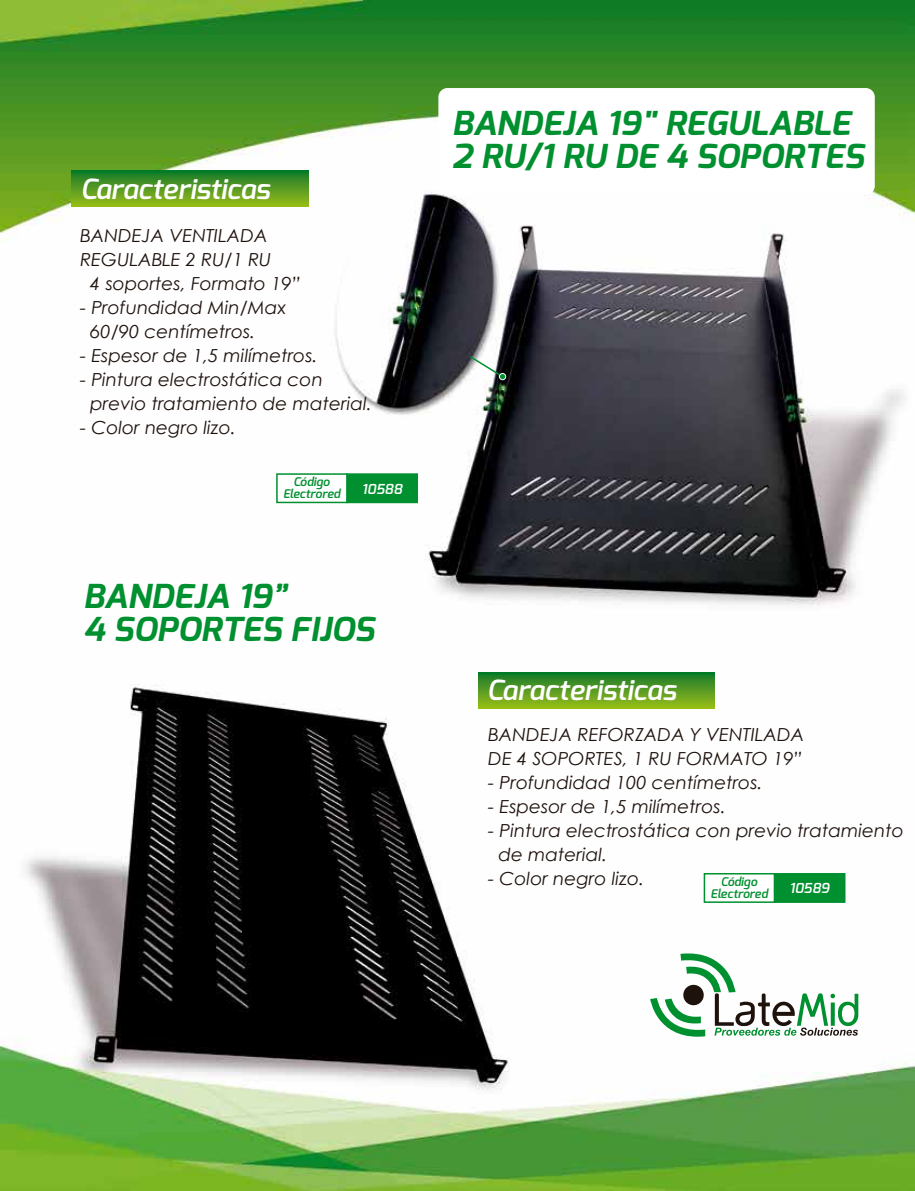
<style>
.page{position:relative;width:915px;height:1191px;background:#fff}
.page>*{position:absolute;margin:0;border:0;box-sizing:border-box;transform-origin:0 0}
.t1{font:italic 700 33px/33px "Exo";color:#00902f;scale:1.05 1}
.t2{font:italic 600 27.75px "Exo";color:#fff}
.t3{font:italic 18px/24px "Century Gothic";color:#1e120d}
.t4{font:italic 600 13.8px "Exo";color:#fff}
.t5{font:italic 600 12px/12px "Exo";color:#00902f;text-align:center}
</style>
<div class="page">
<img style="left:0;top:0;width:914px;height:1191px">
<div style="left:438px;top:88px;width:436px;height:107px;background:#fff;border-radius:9px"></div>
<div style="left:703px;top:873px;width:72px;height:30px;background:#fff;border:2px solid #00902f"></div>
<div style="left:773px;top:873px;width:72px;height:30px;background:#00902f;border:2px solid #00902f"></div>
<div style="left:276px;top:473px;width:72px;height:30px;background:#fff;border:2px solid #00902f"></div>
<div style="left:346px;top:473px;width:72px;height:30px;background:#00902f;border:2px solid #00902f"></div>
<svg style="left:468px;top:355px;width:36px;height:24px"></svg>
<svg style="left:499px;top:373px;width:7px;height:7px"></svg>
<div style="left:498px;top:373px;width:8px;height:7px;border:1px solid #fff;border-radius:50%"></div>
<svg style="left:650px;top:951px;width:208px;height:85px"></svg>
<div style="left:72px;top:171px;width:236px;height:36px;background:linear-gradient(to bottom,#157a2b,#97bc18)"></div>
<div style="left:478px;top:672px;width:236px;height:36px;background:linear-gradient(to bottom,#10792b,#96ba19)"></div>
<h2 class="t2" style="left:81px;top:171px;width:191px">Caracteristicas</h2>
<p class="t3" style="left:80px;top:223px;width:189px">BANDEJA VENTILADA</p>
<p class="t3" style="left:80px;top:247px;width:193px">REGULABLE 2 RU/1 RU</p>
<p class="t3" style="left:90px;top:271px;width:212px">4 soportes, Formato 19”</p>
<p class="t3" style="left:90px;top:295px;width:197px;text-indent:-10px">- Profundidad Min/Max<br>60/90 centímetros.</p>
<p class="t3" style="left:80px;top:343px;width:239px">- Espesor de 1,5 milímetros.</p>
<p class="t3" style="left:90px;top:367px;width:283px;text-indent:-10px">- Pintura electrostática con previo tratamiento de material.</p>
<p class="t3" style="left:80px;top:415px;width:157px">- Color negro lizo.</p>
<p class="t5" style="left:283px;top:476px;width:59px">Código<br>Electrored</p>
<p class="t4" style="left:362px;top:480px;width:42px">10588</p>
<h1 class="t1" style="left:83px;top:579px;width:279px">BANDEJA 19”<br>4 SOPORTES FIJOS</h1>
<h1 class="t1" style="left:452px;top:107px;width:394px">BANDEJA 19" REGULABLE<br>2 RU/1 RU DE 4 SOPORTES</h1>
<h2 class="t2" style="left:487px;top:672px;width:191px">Caracteristicas</h2>
<p class="t3" style="left:488px;top:722px;width:318px">BANDEJA REFORZADA Y VENTILADA<br>DE 4 SOPORTES, 1 RU FORMATO 19”</p>
<p class="t3" style="left:488px;top:770px;width:276px">- Profundidad 100 centímetros.</p>
<p class="t3" style="left:488px;top:794px;width:239px">- Espesor de 1,5 milímetros.</p>
<p class="t3" style="left:498px;top:818px;width:406px;text-indent:-10px">- Pintura electrostática con previo tratamiento de material.</p>
<p class="t3" style="left:488px;top:866px;width:157px">- Color negro lizo.</p>
<p class="t5" style="left:710px;top:876px;width:59px">Código<br>Electrored</p>
<p class="t4" style="left:789px;top:879px;width:42px">10589</p>
</div>
